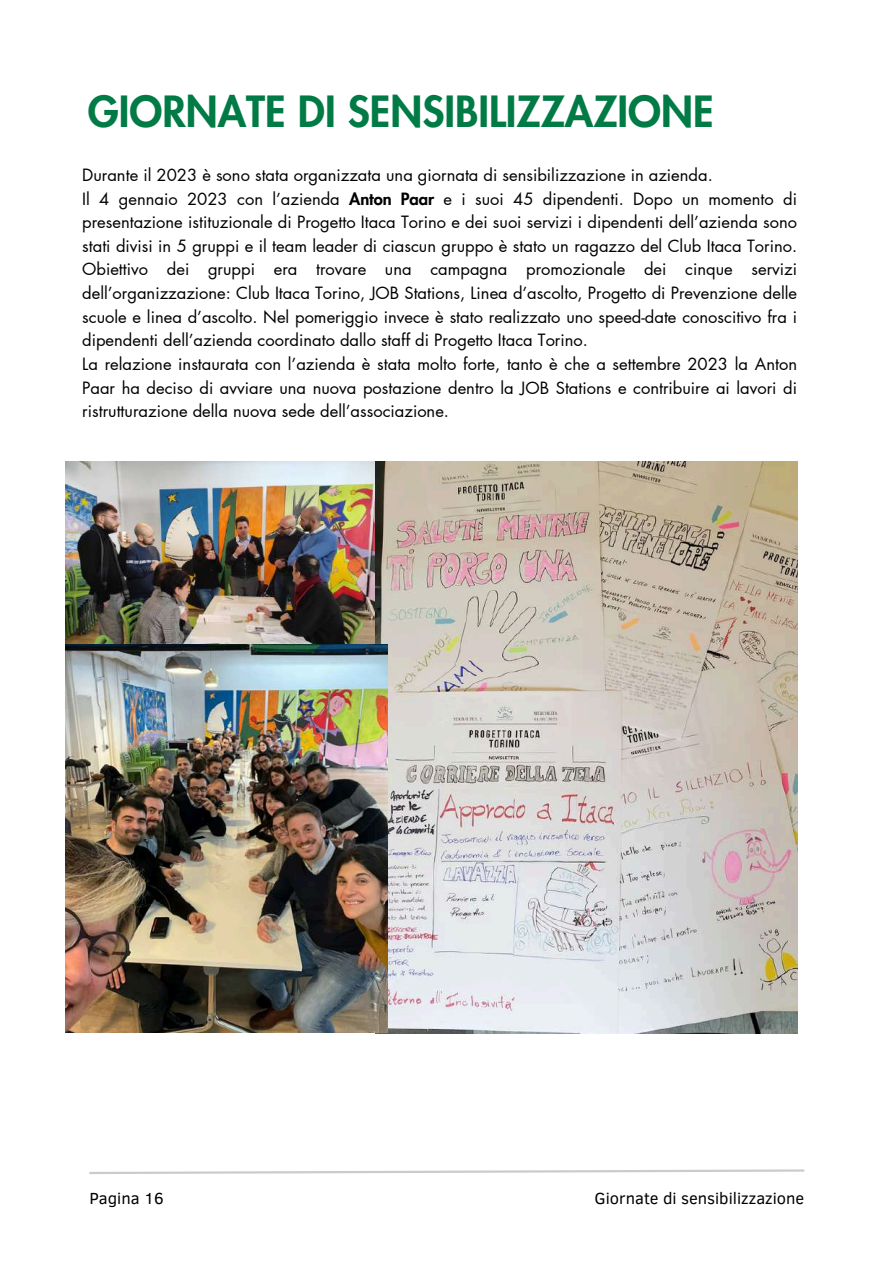
<style>
.page{position:relative;width:894px;height:1264px;background:#fff}
.page>*{position:absolute;margin:0;border:0;box-sizing:border-box;transform-origin:0 0}
.t1{font:800 42px "Futura LT Pro";color:#017b45}
.t2{font:16.5px/23.7px "Futura LT Pro";color:#000001}
.t3{font:16.5px "Clear Sans";color:#000001}
.s1{font-weight:800}
</style>
<div class="page">
<svg style="left:89px;top:1169px;width:716px;height:5px"></svg>
<img style="left:65px;top:461px;width:310px;height:183px">
<img style="left:375px;top:461px;width:422px;height:572px">
<img style="left:65px;top:644px;width:322px;height:388px">
<h1 class="t1" style="left:88px;top:93px;width:627px">GIORNATE DI SENSIBILIZZAZIONE</h1>
<p class="t2" style="left:82px;top:164px;width:716px">Durante il 2023 è sono stata organizzata una giornata di sensibilizzazione in azienda.<br>Il 4 gennaio 2023 con l’azienda <span class="s1">Anton Paar</span> e i suoi 45 dipendenti. Dopo un momento di presentazione istituzionale di Progetto Itaca Torino e dei suoi servizi i dipendenti dell’azienda sono stati divisi in 5 gruppi e il team leader di ciascun gruppo è stato un ragazzo del Club Itaca Torino.<br>Obiettivo dei gruppi era trovare una campagna promozionale dei cinque servizi dell’organizzazione: Club Itaca Torino, JOB Stations, Linea d’ascolto, Progetto di Prevenzione delle scuole e linea d’ascolto. Nel pomeriggio invece è stato realizzato uno speed-date conoscitivo fra i dipendenti dell’azienda coordinato dallo staff di Progetto Itaca Torino.<br>La relazione instaurata con l’azienda è stata molto forte, tanto è che a settembre 2023 la Anton Paar ha deciso di avviare una nuova postazione dentro la JOB Stations e contribuire ai lavori di ristrutturazione della nuova sede dell’associazione.</p>
<p class="t3" style="left:89px;top:1186px;width:76px">Pagina 16</p>
<p class="t3" style="left:594px;top:1186px;width:211px">Giornate di sensibilizzazione</p>
</div>
